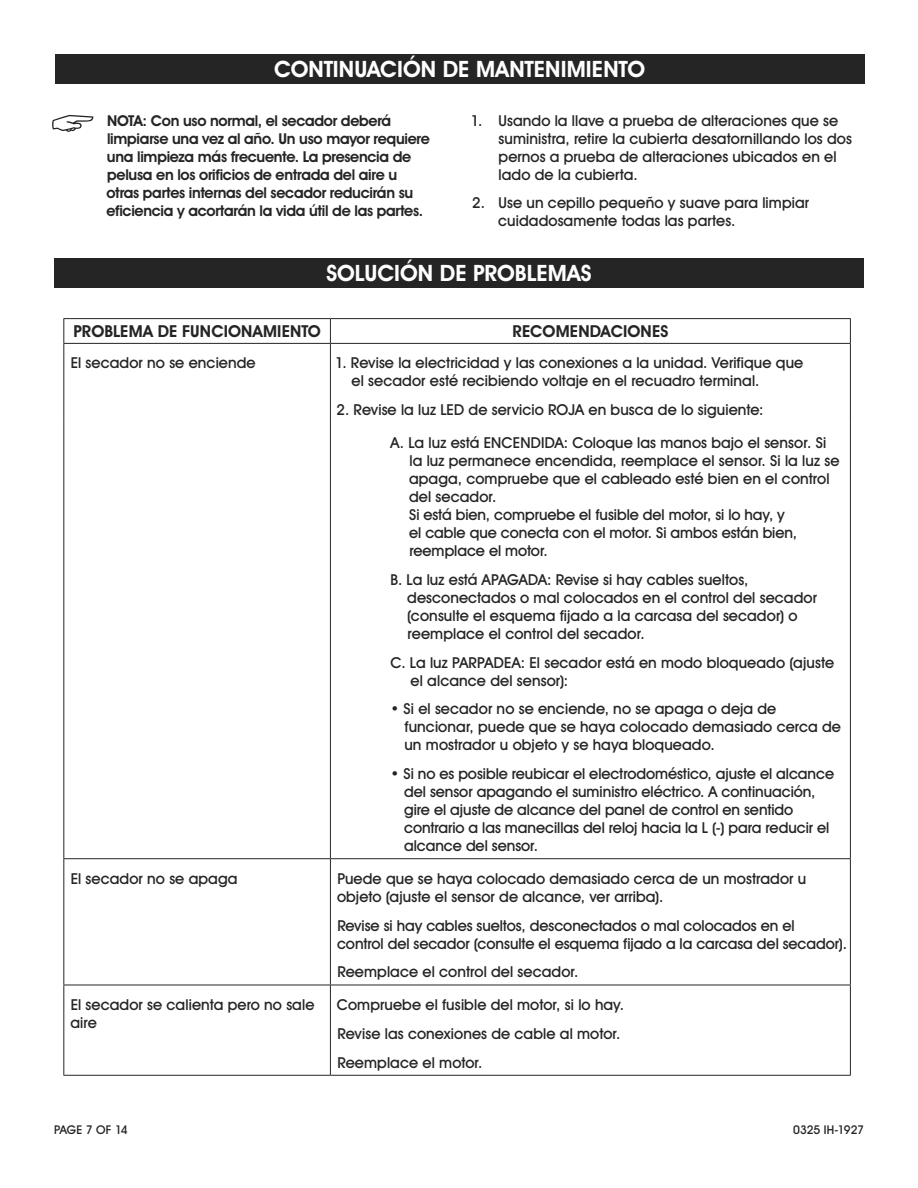
<style>
.page{position:relative;width:918px;height:1188px;background:#fff}
.page>*{position:absolute;margin:0;border:0;box-sizing:border-box;transform-origin:0 0}
.t1{font:700 22.5px "Uline Two Knine";letter-spacing:.005em;color:#fff}
.t2{font:700 16.5px "Uline Two Knine";letter-spacing:.01em;color:#252525}
.t3{font:15px/18px "Uline Two Knine";letter-spacing:.005em;color:#252525}
.t4{font:700 15px/18px "Uline Two Knine";letter-spacing:-.02em;color:#252525}
.t5{font:12px "Uline Two Knine";letter-spacing:-.01em;color:#252525}
</style>
<div class="page">
<div style="left:54px;top:258px;width:810px;height:30px;background:#252525"></div>
<hr style="left:63px;top:318px;width:267px;height:1px;background:#252525">
<hr style="left:330px;top:318px;width:521px;height:1px;background:#252525">
<hr style="left:63px;top:343px;width:267px;height:1px;background:#252525">
<hr style="left:63px;top:344px;width:1px;height:79px;background:#252525">
<hr style="left:330px;top:343px;width:521px;height:1px;background:#252525">
<hr style="left:850px;top:344px;width:1px;height:79px;background:#252525">
<hr style="left:63px;top:423px;width:1px;height:435px;background:#252525">
<hr style="left:850px;top:423px;width:1px;height:435px;background:#252525">
<hr style="left:63px;top:858px;width:267px;height:1px;background:#252525">
<hr style="left:63px;top:859px;width:1px;height:126px;background:#252525">
<hr style="left:330px;top:858px;width:521px;height:1px;background:#252525">
<hr style="left:330px;top:859px;width:1px;height:126px;background:#252525">
<hr style="left:850px;top:859px;width:1px;height:126px;background:#252525">
<hr style="left:63px;top:985px;width:267px;height:1px;background:#252525">
<hr style="left:63px;top:985px;width:1px;height:90px;background:#252525">
<hr style="left:330px;top:985px;width:521px;height:1px;background:#252525">
<hr style="left:330px;top:985px;width:1px;height:90px;background:#252525">
<hr style="left:850px;top:985px;width:1px;height:90px;background:#252525">
<hr style="left:63px;top:1075px;width:267px;height:1px;background:#252525">
<hr style="left:330px;top:1075px;width:521px;height:1px;background:#252525">
<svg style="left:63px;top:319px;width:788px;height:24px"></svg>
<hr style="left:330px;top:344px;width:1px;height:79px;background:#252525">
<hr style="left:330px;top:423px;width:1px;height:435px;background:#252525">
<svg style="left:52px;top:115px;width:41px;height:17px"></svg>
<div style="left:55px;top:54px;width:810px;height:30px;background:#252525"></div>
<h1 class="t1" style="left:274px;top:56px;width:373px">CONTINUACIÓN DE MANTENIMIENTO</h1>
<p class="t4" style="left:107px;top:111px;width:325px">NOTA: Con uso normal, el secador deberá limpiarse una vez al año. Un uso mayor requiere una limpieza más frecuente. La presencia de pelusa en los orificios de entrada del aire u otras partes internas del secador reducirán su eficiencia y acortarán la vida útil de las partes.</p>
<p class="t3" style="left:499px;top:111px;width:355px;text-indent:-28px">1. Usando la llave a prueba de alteraciones que se suministra, retire la cubierta desatornillando los dos pernos a prueba de alteraciones ubicados en el lado de la cubierta.</p>
<p class="t3" style="left:498px;top:194px;width:313px;text-indent:-26px">2. Use un cepillo pequeño y suave para limpiar cuidadosamente todas las partes.</p>
<h1 class="t1" style="left:326px;top:260px;width:267px">SOLUCIÓN DE PROBLEMAS</h1>
<p class="t2" style="left:74px;top:322px;width:249px">PROBLEMA DE FUNCIONAMIENTO</p>
<p class="t2" style="left:513px;top:322px;width:157px">RECOMENDACIONES</p>
<p class="t3" style="left:71px;top:354px;width:187px">El secador no se enciende</p>
<p class="t3" style="left:352px;top:354px;width:453px;text-indent:-17px">1. Revise la electricidad y las conexiones a la unidad. Verifique que el secador esté recibiendo voltaje en el recuadro terminal.</p>
<p class="t3" style="left:390px;top:393px;width:437px;line-height:32.7px;text-indent:-54px">2. Revise la luz LED de servicio ROJA en busca de lo siguiente:<br>A. La luz está ENCENDIDA: Coloque las manos bajo el sensor. Si</p>
<p class="t3" style="left:409px;top:451px;width:432px">la luz permanece encendida, reemplace el sensor. Si la luz se apaga, compruebe que el cableado esté bien en el control del secador.<br>Si está bien, compruebe el fusible del motor, si lo hay, y<br>el cable que conecta con el motor. Si ambos están bien, reemplace el motor.</p>
<p class="t3" style="left:407px;top:570px;width:411px;text-indent:-17px">B. La luz está APAGADA: Revise si hay cables sueltos, desconectados o mal colocados en el control del secador (consulte el esquema fijado a la carcasa del secador) o reemplace el control del secador.</p>
<p class="t3" style="left:411px;top:653px;width:425px;text-indent:-20px">C. La luz PARPADEA: El secador está en modo bloqueado (ajuste el alcance del sensor):</p>
<p class="t3" style="left:404px;top:700px;width:438px;text-indent:-14px">• Si el secador no se enciende, no se apaga o deja de funcionar, puede que se haya colocado demasiado cerca de un mostrador u objeto y se haya bloqueado.</p>
<p class="t3" style="left:404px;top:765px;width:431px;text-indent:-14px">• Si no es posible reubicar el electrodoméstico, ajuste el alcance del sensor apagando el suministro eléctrico. A continuación, gire el ajuste de alcance del panel de control en sentido contrario a las manecillas del reloj hacia la L (-) para reducir el alcance del sensor.</p>
<p class="t3" style="left:71px;top:869px;width:168px">El secador no se apaga</p>
<p class="t3" style="left:337px;top:869px;width:471px">Puede que se haya colocado demasiado cerca de un mostrador u objeto (ajuste el sensor de alcance, ver arriba).</p>
<p class="t3" style="left:337px;top:916px;width:511px">Revise si hay cables sueltos, desconectados o mal colocados en el<br>control del secador (consulte el esquema fijado a la carcasa del secador).</p>
<p class="t3" style="left:337px;top:963px;width:243px">Reemplace el control del secador.</p>
<p class="t3" style="left:70px;top:996px;width:246px">El secador se calienta pero no sale aire</p>
<p class="t3" style="left:337px;top:990px;width:289px;line-height:28.8px">Compruebe el fusible del motor, si lo hay.<br>Revise las conexiones de cable al motor.<br>Reemplace el motor.</p>
<p class="t5" style="left:54px;top:1122px;width:75px">PAGE 7 OF 14</p>
<p class="t5" style="left:793px;top:1122px;width:72px">0325 IH-1927</p>
</div>
